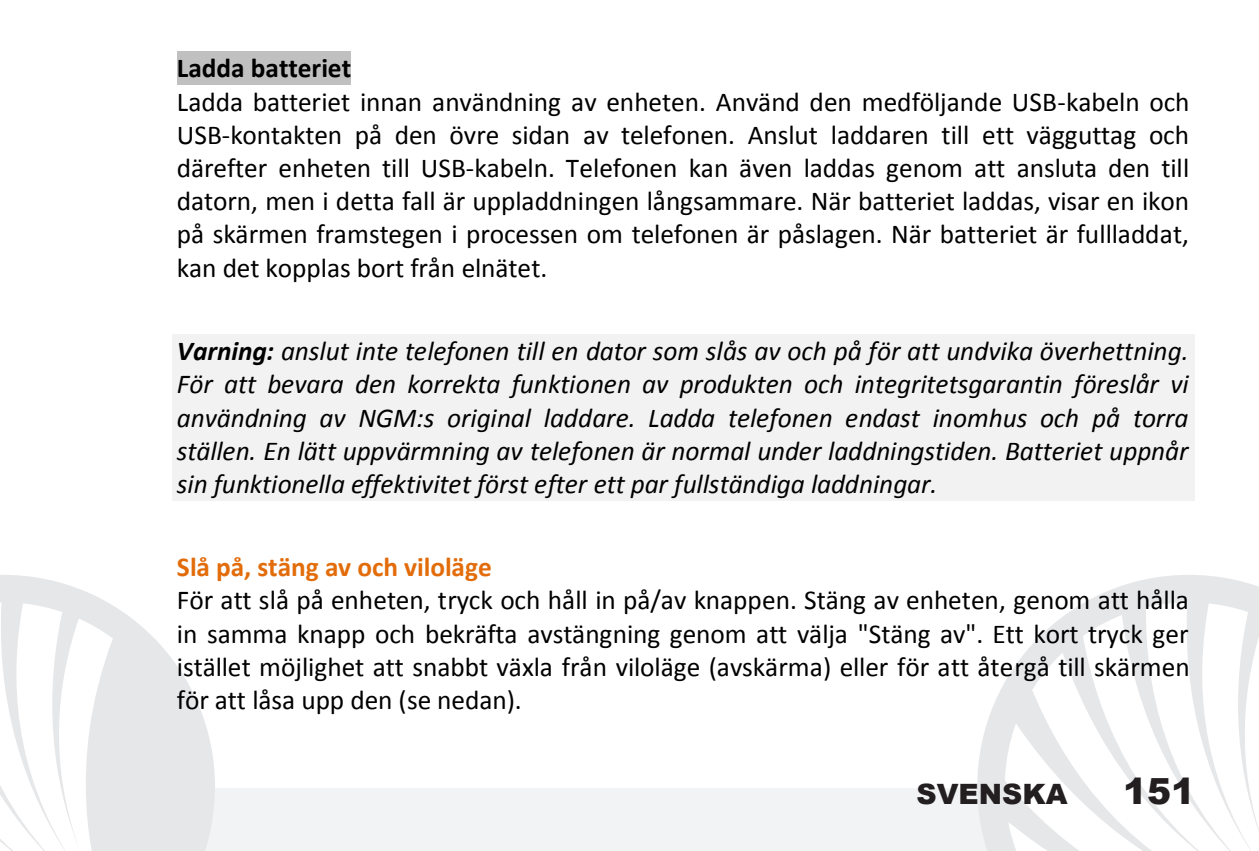
<style>
.page{position:relative;width:1259px;height:851px;background:#fff}
.page>*{position:absolute;margin:0;border:0;box-sizing:border-box;transform-origin:0 0}
.t1{font:900 36px "Arial";color:#231f20}
.t2{font:900 28px "Arial";color:#231f20}
.t3{font:27.2px/33.2px "Calibri";letter-spacing:-.005em;color:#000;text-align:justify}
.t4{font:italic 27.2px/33.2px "Calibri";letter-spacing:-.005em;color:#000;text-align:justify}
.t5{font:700 27.2px "Calibri";color:#e36c0a}
.t6{font:700 27.2px "Calibri";color:#000}
.s1{font-weight:700}
</style>
<div class="page">
<div style="left:140px;top:787px;width:868px;height:63px;background:#f2f3f4"></div>
<svg style="left:0;top:575px;width:215px;height:275px;fill:#e6e7e9"></svg>
<svg style="left:977px;top:575px;width:282px;height:275px"></svg>
<div style="left:177px;top:51px;width:174px;height:34px;background:#c0c0c0"></div>
<div style="left:172px;top:334px;width:1022px;height:33px;background:#f2f2f2"></div>
<div style="left:172px;top:367px;width:1022px;height:33px;background:#f2f2f2"></div>
<div style="left:172px;top:400px;width:1022px;height:34px;background:#f2f2f2"></div>
<div style="left:172px;top:434px;width:1022px;height:33px;background:#f2f2f2"></div>
<div style="left:172px;top:467px;width:1022px;height:33px;background:#f2f2f2"></div>
<p class="t6" style="left:177px;top:51px;width:176px">Ladda batteriet</p>
<p class="t3" style="left:177px;top:85px;width:1014px">Ladda batteriet innan användning av enheten. Använd den medföljande USB-kabeln och USB-kontakten på den övre sidan av telefonen. Anslut laddaren till ett vägguttag och därefter enheten till USB-kabeln. Telefonen kan även laddas genom att ansluta den till datorn, men i detta fall är uppladdningen långsammare. När batteriet laddas, visar en ikon på skärmen framstegen i processen om telefonen är påslagen. När batteriet är fullladdat, kan det kopplas bort från elnätet.</p>
<p class="t4" style="left:177px;top:333px;width:1013px"><span class="s1">Varning:</span> anslut inte telefonen till en dator som slås av och på för att undvika överhettning.<br>För att bevara den korrekta funktionen av produkten och integritetsgarantin föreslår vi användning av NGM:s original laddare. Ladda telefonen endast inomhus och på torra ställen. En lätt uppvärmning av telefonen är normal under laddningstiden. Batteriet uppnår sin funktionella effektivitet först efter ett par fullständiga laddningar.</p>
<p class="t5" style="left:177px;top:549px;width:316px">Slå på, stäng av och viloläge</p>
<p class="t3" style="left:177px;top:583px;width:1014px">För att slå på enheten, tryck och håll in på/av knappen. Stäng av enheten, genom att hålla in samma knapp och bekräfta avstängning genom att välja "Stäng av". Ett kort tryck ger istället möjlighet att snabbt växla från viloläge (avskärma) eller för att återgå till skärmen för att låsa upp den (se nedan).</p>
<p class="t2" style="left:916px;top:773px;width:152px">SVENSKA</p>
<h1 class="t1" style="left:1123px;top:765px;width:74px">151</h1>
</div>
